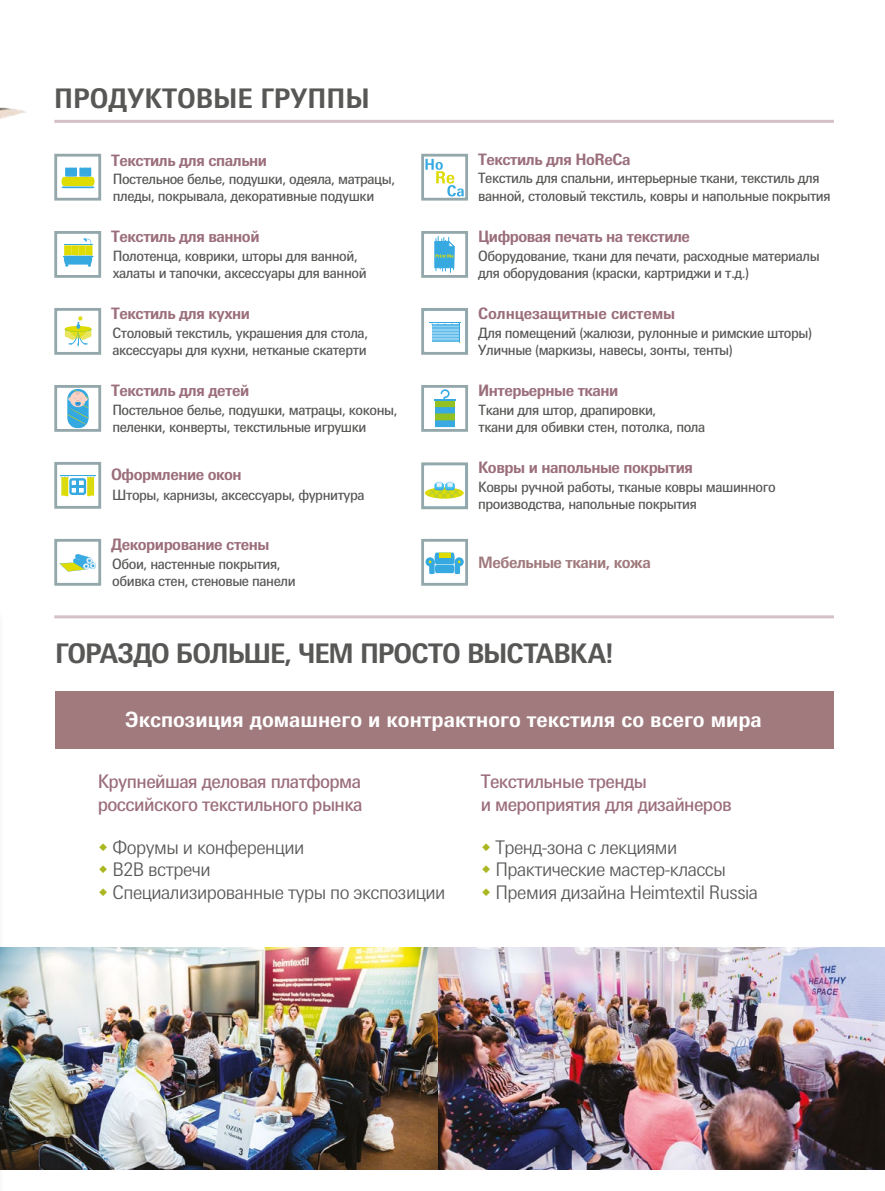
<style>
.page{position:relative;width:885px;height:1191px;background:#fff}
.page>*{position:absolute;margin:0;border:0;box-sizing:border-box;transform-origin:0 0}
.t1{font:700 27px "Messe Univers";letter-spacing:-.025em;color:#575756}
.t2{font:700 27px "Messe Univers";color:#575756}
.t3{font:700 21px "Messe Univers";color:#fff}
.t4{font:300 18.75px/22.5px "Messe Univers";letter-spacing:-.03em;color:#575756}
.t5{font:18.75px/22.5px "Messe Univers";letter-spacing:-.03em;color:#9b6e7b}
.t6{font:700 15.75px "Messe Univers";letter-spacing:-.03em;color:#9b6e7b}
.t7{font:700 15.75px "Messe Univers";letter-spacing:-.01em;color:#9b6e7b}
.t8{font:700 15.75px "Messe Univers";letter-spacing:-.03em;color:#a07a7c}
.t9{font:14.25px/17.1px "Messe Univers";letter-spacing:-.03em;color:#575756}
</style>
<div class="page">
<img style="left:0;top:107px;width:26px;height:12px">
<img style="left:0;top:947px;width:438px;height:222px">
<img style="left:438px;top:947px;width:446px;height:222px">
<hr style="left:54px;top:120px;width:779px;height:3px;background:#d3c1c6">
<hr style="left:54px;top:615px;width:779px;height:3px;background:#d3c1c6">
<div style="left:55px;top:691px;width:778px;height:57px;background:#a07a7c"></div>
<svg style="left:64px;top:316px;width:28px;height:31px"></svg>
<div style="left:54px;top:308px;width:47px;height:47px;border:3px solid #94a8ac"></div>
<svg style="left:61px;top:167px;width:34px;height:22px"></svg>
<div style="left:54px;top:154px;width:47px;height:47px;border:3px solid #94a8ac"></div>
<svg style="left:62px;top:238px;width:32px;height:29px"></svg>
<div style="left:54px;top:231px;width:47px;height:47px;border:3px solid #94a8ac"></div>
<svg style="left:59px;top:554px;width:38px;height:18px"></svg>
<div style="left:54px;top:539px;width:47px;height:47px;border:3px solid #94a8ac"></div>
<svg style="left:67px;top:389px;width:22px;height:39px"></svg>
<div style="left:54px;top:385px;width:47px;height:47px;border:3px solid #94a8ac"></div>
<svg style="left:60px;top:475px;width:36px;height:22px"></svg>
<div style="left:54px;top:462px;width:47px;height:47px;border:3px solid #94a8ac"></div>
<svg style="left:429px;top:322px;width:32px;height:22px"></svg>
<div style="left:421px;top:308px;width:47px;height:47px;border:3px solid #94a8ac"></div>
<svg style="left:425px;top:158px;width:39px;height:39px"></svg>
<div style="left:421px;top:154px;width:47px;height:47px;border:3px solid #94a8ac"></div>
<div style="left:421px;top:231px;width:47px;height:47px;border:3px solid #94a8ac"></div>
<svg style="left:434px;top:236px;width:21px;height:37px"></svg>
<svg style="left:425px;top:552px;width:39px;height:23px"></svg>
<div style="left:421px;top:539px;width:47px;height:47px;border:3px solid #94a8ac"></div>
<svg style="left:435px;top:389px;width:21px;height:39px"></svg>
<hr style="left:434px;top:399px;width:21px;height:2px;background:#34a8e0">
<div style="left:421px;top:385px;width:47px;height:47px;border:3px solid #94a8ac"></div>
<svg style="left:425px;top:481px;width:39px;height:18px"></svg>
<div style="left:421px;top:462px;width:47px;height:47px;border:3px solid #94a8ac"></div>
<h1 class="t2" style="left:54px;top:82px;width:317px">ПРОДУКТОВЫЕ ГРУППЫ</h1>
<p class="t6" style="left:111px;top:150px;width:157px">Текстиль для спальни</p>
<p class="t9" style="left:113px;top:170px;width:284px">Постельное белье, подушки, одеяла, матрацы, пледы, покрывала, декоративные подушки</p>
<p class="t6" style="left:111px;top:226px;width:150px">Текстиль для ванной</p>
<p class="t9" style="left:113px;top:247px;width:255px">Полотенца, коврики, шторы для ванной, халаты и тапочки, аксессуары для ванной</p>
<p class="t6" style="left:111px;top:304px;width:140px">Текстиль для кухни</p>
<p class="t9" style="left:112px;top:324px;width:257px">Столовый текстиль, украшения для стола, аксессуары для кухни, нетканые скатерти</p>
<p class="t6" style="left:111px;top:381px;width:139px">Текстиль для детей</p>
<p class="t9" style="left:112px;top:401px;width:287px">Постельное белье, подушки, матрацы, коконы, пеленки, конверты, текстильные игрушки</p>
<p class="t6" style="left:111px;top:465px;width:132px">Оформление окон</p>
<p class="t9" style="left:112px;top:486px;width:254px">Шторы, карнизы, аксессуары, фурнитура</p>
<p class="t6" style="left:111px;top:535px;width:160px">Декорирование стены</p>
<p class="t9" style="left:112px;top:555px;width:185px">Обои, настенные покрытия, обивка стен, стеновые панели</p>
<p class="t6" style="left:478px;top:149px;width:154px">Текстиль для HoReCa</p>
<p class="t9" style="left:478px;top:170px;width:354px">Текстиль для спальни, интерьерные ткани, текстиль для ванной, столовый текстиль, ковры и напольные покрытия</p>
<p class="t6" style="left:478px;top:226px;width:213px">Цифровая печать на текстиле</p>
<p class="t9" style="left:478px;top:247px;width:343px">Оборудование, ткани для печати, расходные материалы для оборудования (краски, картриджи и т.д.)</p>
<p class="t7" style="left:478px;top:303px;width:198px">Солнцезащитные системы</p>
<p class="t9" style="left:478px;top:324px;width:335px">Для помещений (жалюзи, рулонные и римские шторы)<br>Уличные (маркизы, навесы, зонты, тенты)</p>
<p class="t6" style="left:478px;top:380px;width:142px">Интерьерные ткани</p>
<p class="t9" style="left:478px;top:401px;width:228px">Ткани для штор, драпировки,<br>ткани для обивки стен, потолка, пола</p>
<p class="t6" style="left:478px;top:457px;width:216px">Ковры и напольные покрытия</p>
<p class="t9" style="left:478px;top:478px;width:299px">Ковры ручной работы, тканые ковры машинного производства, напольные покрытия</p>
<p class="t8" style="left:478px;top:552px;width:174px">Мебельные ткани, кожа</p>
<h1 class="t1" style="left:55px;top:636px;width:560px">ГОРАЗДО БОЛЬШЕ, ЧЕМ ПРОСТО ВЫСТАВКА!</h1>
<h2 class="t3" style="left:125px;top:707px;width:638px">Экспозиция домашнего и контрактного текстиля со всего мира</h2>
<h3 class="t5" style="left:98px;top:770px;width:266px">Крупнейшая деловая платформа российского текстильного рынка</h3>
<h3 class="t4" style="left:112px;top:835px;width:334px">Форумы и конференции<br>B2B встречи<br>Специализированные туры по экспозиции</h3>
<h3 class="t4" style="left:495px;top:835px;width:264px">Тренд-зона с лекциями<br>Практические мастер-классы<br>Премия дизайна Heimtextil Russia</h3>
<h3 class="t5" style="left:480px;top:770px;width:253px">Текстильные тренды<br>и мероприятия для дизайнеров</h3>
</div>
